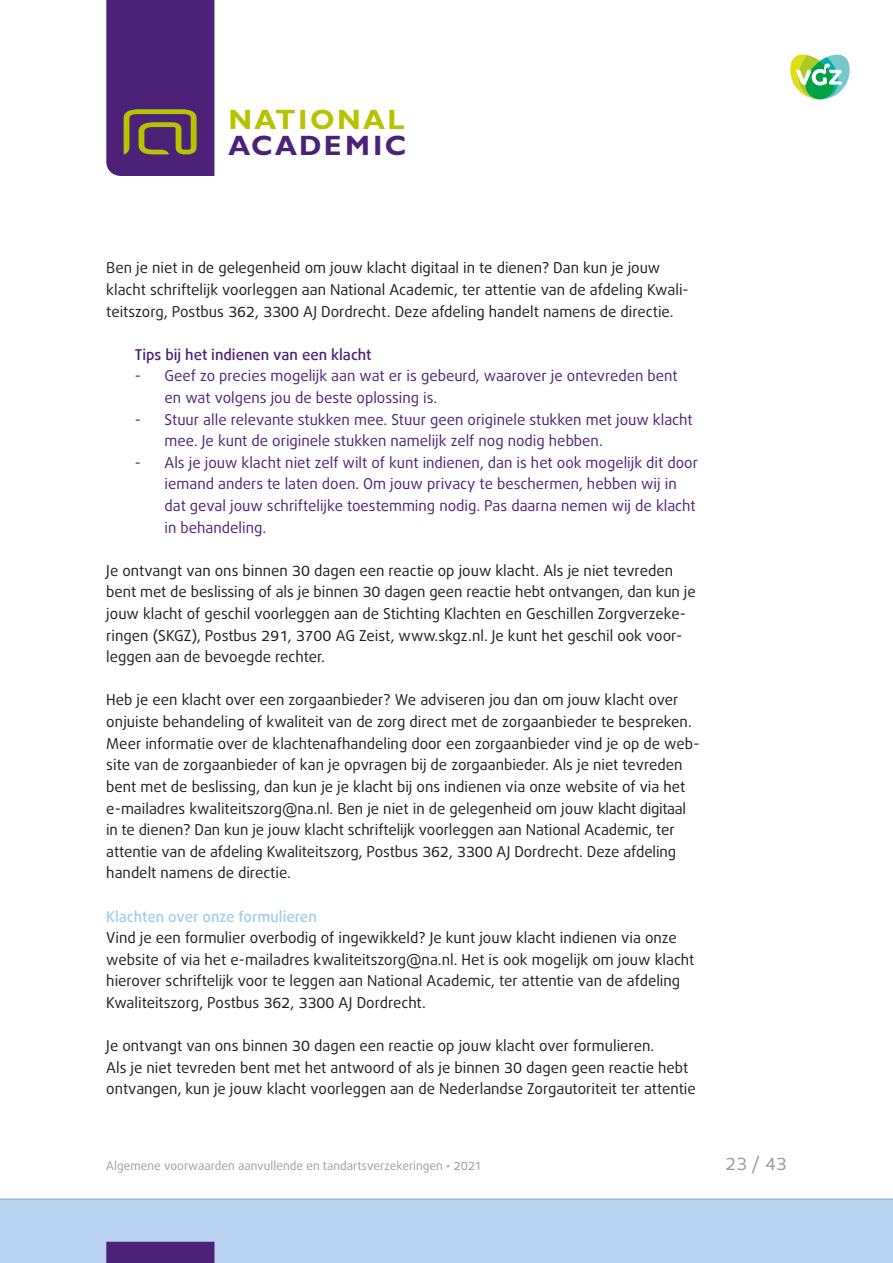
<style>
.page{position:relative;width:893px;height:1263px;background:#fff}
.page>*{position:absolute;margin:0;border:0;box-sizing:border-box;transform-origin:0 0}
.t1{font:700 28.05px "Gill Sans";letter-spacing:.085em;color:#b7c200}
.t2{font:700 28.05px "Gill Sans";letter-spacing:.075em;color:#4c2178}
.t3{font:18px "Bagus";color:#9d9d9c}
.t4{font:15px/21.6px "Bagus";color:#1d1d1b}
.t5{font:15px/21.6px "Bagus";color:#4c2178}
.t6{font:500 15px "Bagus";color:#4c2178}
.t7{font:500 15px "Bagus";color:#a2cdef}
.t8{font:12px "Bagus";color:#9d9d9c}
</style>
<div class="page">
<svg style="left:106px;top:0;width:108px;height:176px;background:#552e71"></svg>
<svg style="left:790px;top:54px;width:60px;height:46px"></svg>
<div style="left:0;top:1199px;width:893px;height:64px;background:#b9d2ef"></div>
<hr style="left:0;top:1198px;width:893px;height:2px;background:#92bce6">
<div style="left:106px;top:1242px;width:108px;height:21px;background:#4c2178"></div>
<h1 class="t1" style="left:228px;top:103px;width:178px">NATIONAL</h1>
<h1 class="t2" style="left:228px;top:129px;width:179px">ACADEMIC</h1>
<p class="t4" style="left:106px;top:259px;width:584px">Ben je niet in de gelegenheid om jouw klacht digitaal in te dienen? Dan kun je jouw klacht schriftelijk voorleggen aan National Academic, ter attentie van de afdeling Kwali&shy;teitszorg, Postbus 362, 3300 AJ Dordrecht. Deze afdeling handelt namens de directie.</p>
<p class="t6" style="left:135px;top:344px;width:238px">Tips bij het indienen van een klacht</p>
<p class="t5" style="left:165px;top:367px;width:515px;text-indent:-30px">- Geef zo precies mogelijk aan wat er is gebeurd, waarover je ontevreden bent en wat volgens jou de beste oplossing is.</p>
<p class="t5" style="left:165px;top:410px;width:530px;text-indent:-30px">- Stuur alle relevante stukken mee. Stuur geen originele stukken met jouw klacht mee. Je kunt de originele stukken namelijk zelf nog nodig hebben.</p>
<p class="t5" style="left:165px;top:453px;width:535px;text-indent:-30px">- Als je jouw klacht niet zelf wilt of kunt indienen, dan is het ook mogelijk dit door iemand anders te laten doen. Om jouw privacy te beschermen, hebben wij in dat geval jouw schriftelijke toestemming nodig. Pas daarna nemen wij de klacht in behandeling.</p>
<p class="t4" style="left:106px;top:561px;width:591px">Je ontvangt van ons binnen 30 dagen een reactie op jouw klacht. Als je niet tevreden bent met de beslissing of als je binnen 30 dagen geen reactie hebt ontvangen, dan kun je jouw klacht of geschil voorleggen aan de Stichting Klachten en Geschillen Zorgverzeke&shy;ringen (SKGZ), Postbus 291, 3700 AG Zeist, www.skgz.nl. Je kunt het geschil ook voor&shy;leggen aan de bevoegde rechter.</p>
<p class="t4" style="left:106px;top:691px;width:595px">Heb je een klacht over een zorgaanbieder? We adviseren jou dan om jouw klacht over onjuiste behandeling of kwaliteit van de zorg direct met de zorgaanbieder te bespreken.<br>Meer informatie over de klachtenafhandeling door een zorgaanbieder vind je op de web&shy;site van de zorgaanbieder of kan je opvragen bij de zorgaanbieder. Als je niet tevreden bent met de beslissing, dan kun je je klacht bij ons indienen via onze website of via het e-mailadres kwaliteitszorg@na.nl. Ben je niet in de gelegenheid om jouw klacht digitaal in te dienen? Dan kun je jouw klacht schriftelijk voorleggen aan National Academic, ter attentie van de afdeling Kwaliteitszorg, Postbus 362, 3300 AJ Dordrecht. Deze afdeling handelt namens de directie.</p>
<p class="t7" style="left:106px;top:906px;width:212px">Klachten over onze formulieren</p>
<p class="t4" style="left:106px;top:928px;width:590px">Vind je een formulier overbodig of ingewikkeld? Je kunt jouw klacht indienen via onze website of via het e-mailadres kwaliteitszorg@na.nl. Het is ook mogelijk om jouw klacht hierover schriftelijk voor te leggen aan National Academic, ter attentie van de afdeling Kwaliteitszorg, Postbus 362, 3300 AJ Dordrecht.</p>
<p class="t4" style="left:106px;top:1036px;width:591px">Je ontvangt van ons binnen 30 dagen een reactie op jouw klacht over formulieren.<br>Als je niet tevreden bent met het antwoord of als je binnen 30 dagen geen reactie hebt ontvangen, kun je jouw klacht voorleggen aan de Nederlandse Zorgautoriteit ter attentie</p>
<p class="t8" style="left:106px;top:1157px;width:377px">Algemene voorwaarden aanvullende en tandartsverzekeringen • 2021</p>
<p class="t3" style="left:725px;top:1151px;width:63px">23 / 43</p>
</div>
